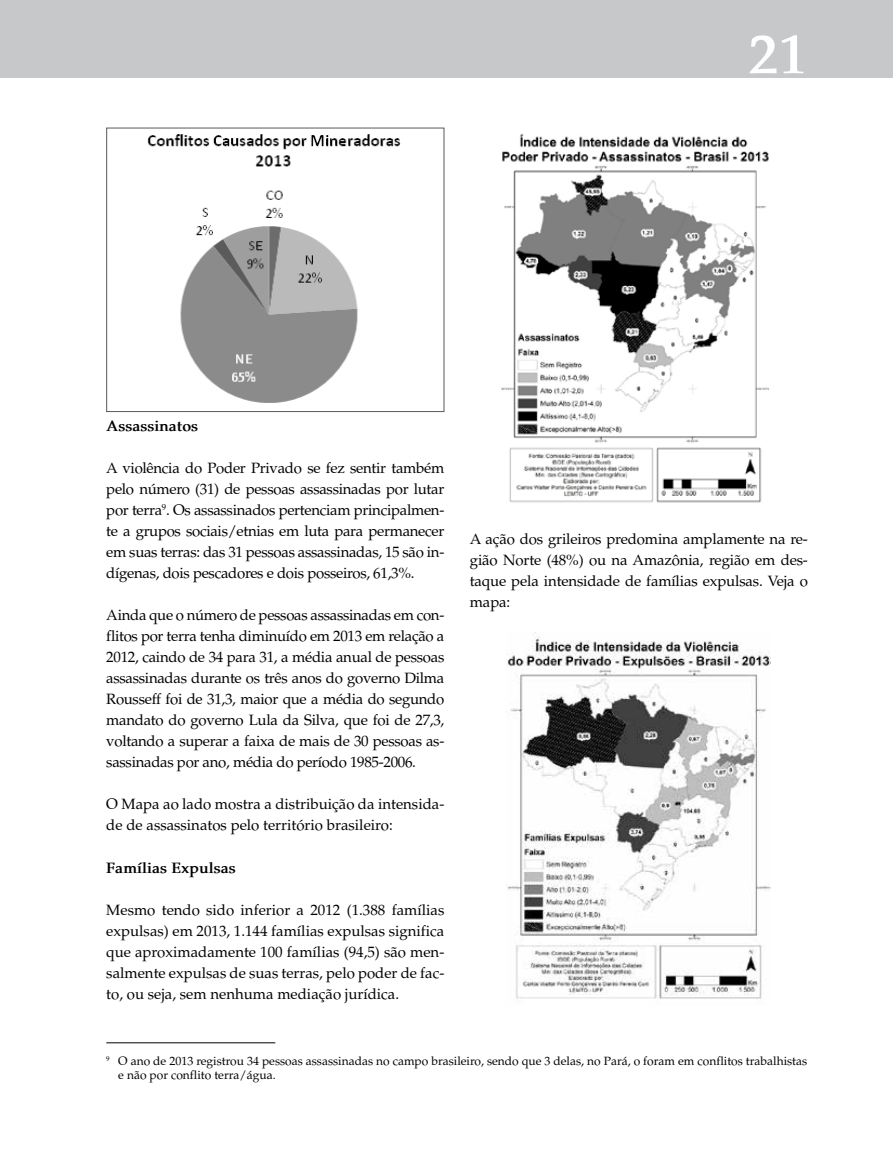
<style>
.page{position:relative;width:893px;height:1149px;background:#fff}
.page>*{position:absolute;margin:0;border:0;box-sizing:border-box;transform-origin:0 0}
.t1{font:700 54.75px "Palatino";color:#fff}
.t2{font:15px/21px "Palatino";letter-spacing:-.01em;color:#000;text-align:justify}
.t3{font:700 15px "Palatino";color:#000}
.t4{font:12px/14.4px "Palatino";color:#000}
</style>
<div class="page">
<div style="left:0;top:0;width:893px;height:77px;background:#c7c8ca"></div>
<img style="left:147px;top:134px;width:254px;height:269px">
<img style="left:501px;top:133px;width:268px;height:370px">
<img style="left:506px;top:632px;width:264px;height:367px">
<div style="left:106px;top:128px;width:338px;height:284px;border:1px solid #58595b"></div>
<hr style="left:106px;top:1042px;width:169px;height:1px;background:#000">
<h1 class="t1" style="left:749px;top:22px;width:61px">21</h1>
<p class="t3" style="left:106px;top:417px;width:93px">Assassinatos</p>
<p class="t2" style="left:106px;top:457px;width:340px">A violência do Poder Privado se fez sentir também pelo número (31) de pessoas assassinadas por lutar por terra<sup>9</sup>. Os assassinados pertenciam principalmen&shy;te a grupos sociais/etnias em luta para permanecer em suas terras: das 31 pessoas assassinadas, 15 são in&shy;dígenas, dois pescadores e dois posseiros, 61,3%.</p>
<p class="t2" style="left:106px;top:604px;width:340px">Ainda que o número de pessoas assassinadas em con&shy;flitos por terra tenha diminuído em 2013 em relação a 2012, caindo de 34 para 31, a média anual de pessoas assassinadas durante os três anos do governo Dilma Rousseff foi de 31,3, maior que a média do segundo mandato do governo Lula da Silva, que foi de 27,3, voltando a superar a faixa de mais de 30 pessoas as&shy;sassinadas por ano, média do período 1985-2006.</p>
<p class="t2" style="left:106px;top:793px;width:340px">O Mapa ao lado mostra a distribuição da intensida&shy;de de assassinatos pelo território brasileiro:</p>
<p class="t3" style="left:106px;top:858px;width:131px">Famílias Expulsas</p>
<p class="t2" style="left:106px;top:898px;width:340px">Mesmo tendo sido inferior a 2012 (1.388 famílias expulsas) em 2013, 1.144 famílias expulsas significa que aproximadamente 100 famílias (94,5) são men&shy;salmente expulsas de suas terras, pelo poder de fac&shy;to, ou seja, sem nenhuma mediação jurídica.</p>
<p class="t2" style="left:470px;top:528px;width:340px">A ação dos grileiros predomina amplamente na re&shy;gião Norte (48%) ou na Amazônia, região em des&shy;taque pela intensidade de famílias expulsas. Veja o mapa:</p>
<p class="t4" style="left:118px;top:1053px;width:690px;text-indent:-12px"><sup>9</sup> O ano de 2013 registrou 34 pessoas assassinadas no campo brasileiro, sendo que 3 delas, no Pará, o foram em conflitos trabalhistas e não por conflito terra/água.</p>
</div>
